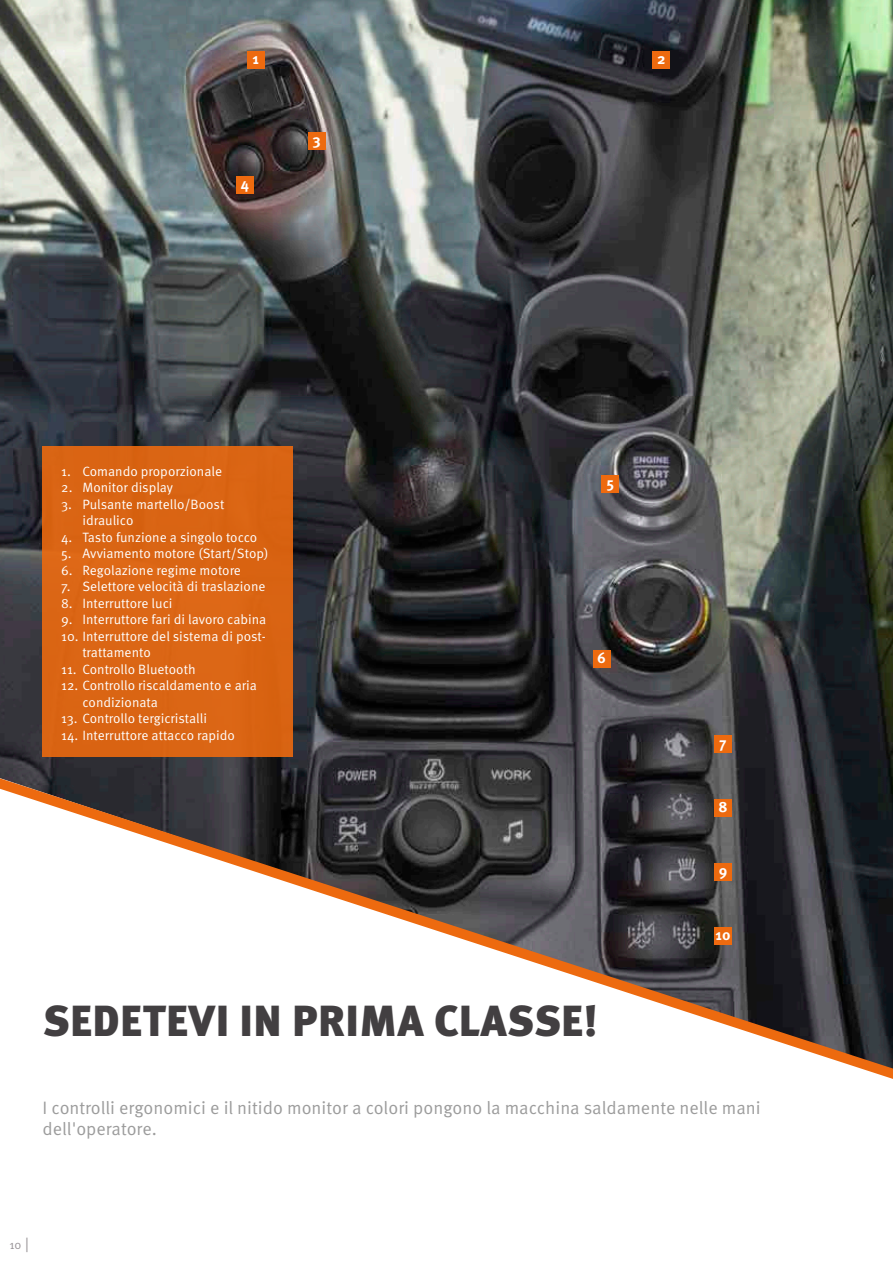
<style>
.page{position:relative;width:893px;height:1263px;background:#fff}
.page>*{position:absolute;margin:0;border:0;box-sizing:border-box;transform-origin:0 0}
.t1{font:900 43.5px "Meta Pro";letter-spacing:.01em;color:#423f41}
.t2{font:18px/21.6px "Meta Pro Norm";color:#9c9c9c}
.t3{font:700 15px "Meta Pro";color:#fff}
.t4{font:13.5px/16.5px "Meta Pro Norm";color:#fff}
.t5{font:12px "Meta Pro Norm";color:#979296}
.s1{font-size:15px}
</style>
<div class="page">
<img style="left:0;top:0;width:893px;height:778px">
<svg style="left:0;top:778px;width:893px;height:301px"></svg>
<div style="left:247px;top:51px;width:17px;height:17px;background:#ed6a0f"></div>
<div style="left:308px;top:132px;width:17px;height:17px;background:#ed6a0f"></div>
<div style="left:236px;top:176px;width:17px;height:17px;background:#ed6a0f"></div>
<div style="left:653px;top:51px;width:17px;height:17px;background:#ed6a0f"></div>
<div style="left:602px;top:476px;width:17px;height:17px;background:#ed6a0f"></div>
<div style="left:593px;top:650px;width:17px;height:17px;background:#ed6a0f"></div>
<div style="left:714px;top:736px;width:17px;height:17px;background:#ed6a0f"></div>
<div style="left:714px;top:800px;width:17px;height:17px;background:#ed6a0f"></div>
<div style="left:714px;top:864px;width:17px;height:17px;background:#ed6a0f"></div>
<div style="left:714px;top:928px;width:17px;height:17px;background:#ed6a0f"></div>
<div style="left:43px;top:447px;width:250px;height:310px;background:#da6514"></div>
<p class="t3" style="left:252px;top:47px;width:8px">1</p>
<p class="t3" style="left:241px;top:172px;width:10px">4</p>
<p class="t3" style="left:312px;top:128px;width:10px">3</p>
<p class="t3" style="left:657px;top:47px;width:10px">2</p>
<p class="t4" style="left:61px;top:462px;width:162px">1. Comando proporzionale</p>
<p class="t4" style="left:61px;top:478px;width:113px">2. Monitor display</p>
<p class="t4" style="left:82px;top:495px;width:143px;text-indent:-21px">3. Pulsante martello/Boost idraulico</p>
<p class="t4" style="left:61px;top:528px;width:198px">4. Tasto funzione a singolo tocco</p>
<p class="t4" style="left:61px;top:544px;width:209px">5. Avviamento motore (Start/Stop)</p>
<p class="t4" style="left:61px;top:561px;width:181px">6. Regolazione regime motore</p>
<p class="t4" style="left:61px;top:577px;width:206px">7. Selettore velocità di traslazione</p>
<p class="t4" style="left:61px;top:594px;width:113px">8. Interruttore luci</p>
<p class="t4" style="left:61px;top:610px;width:207px">9. Interruttore fari di lavoro cabina</p>
<p class="t4" style="left:82px;top:627px;width:185px;text-indent:-21px">10. Interruttore del sistema di post&shy;trattamento</p>
<p class="t4" style="left:61px;top:660px;width:136px">11. Controllo Bluetooth</p>
<p class="t4" style="left:82px;top:676px;width:176px;text-indent:-21px">12. Controllo riscaldamento e aria condizionata</p>
<p class="t4" style="left:61px;top:709px;width:147px">13. Controllo tergicristalli</p>
<p class="t4" style="left:61px;top:726px;width:175px">14. Interruttore attacco rapido</p>
<p class="t3" style="left:606px;top:471px;width:9px">5</p>
<p class="t3" style="left:597px;top:646px;width:10px">6</p>
<h1 class="t1" style="left:43px;top:986px;width:557px">SEDETEVI IN PRIMA CLASSE!</h1>
<p class="t3" style="left:719px;top:731px;width:9px">7</p>
<p class="t3" style="left:718px;top:795px;width:11px">8</p>
<p class="t3" style="left:719px;top:859px;width:10px">9</p>
<p class="t3" style="left:715px;top:923px;width:16px">10</p>
<h2 class="t2" style="left:43px;top:1095px;width:720px">I controlli ergonomici e il nitido monitor a colori pongono la macchina saldamente nelle mani dell'operatore.</h2>
<p class="t5" style="left:9px;top:1235px;width:21px">10 <span class="s1">|</span></p>
</div>
